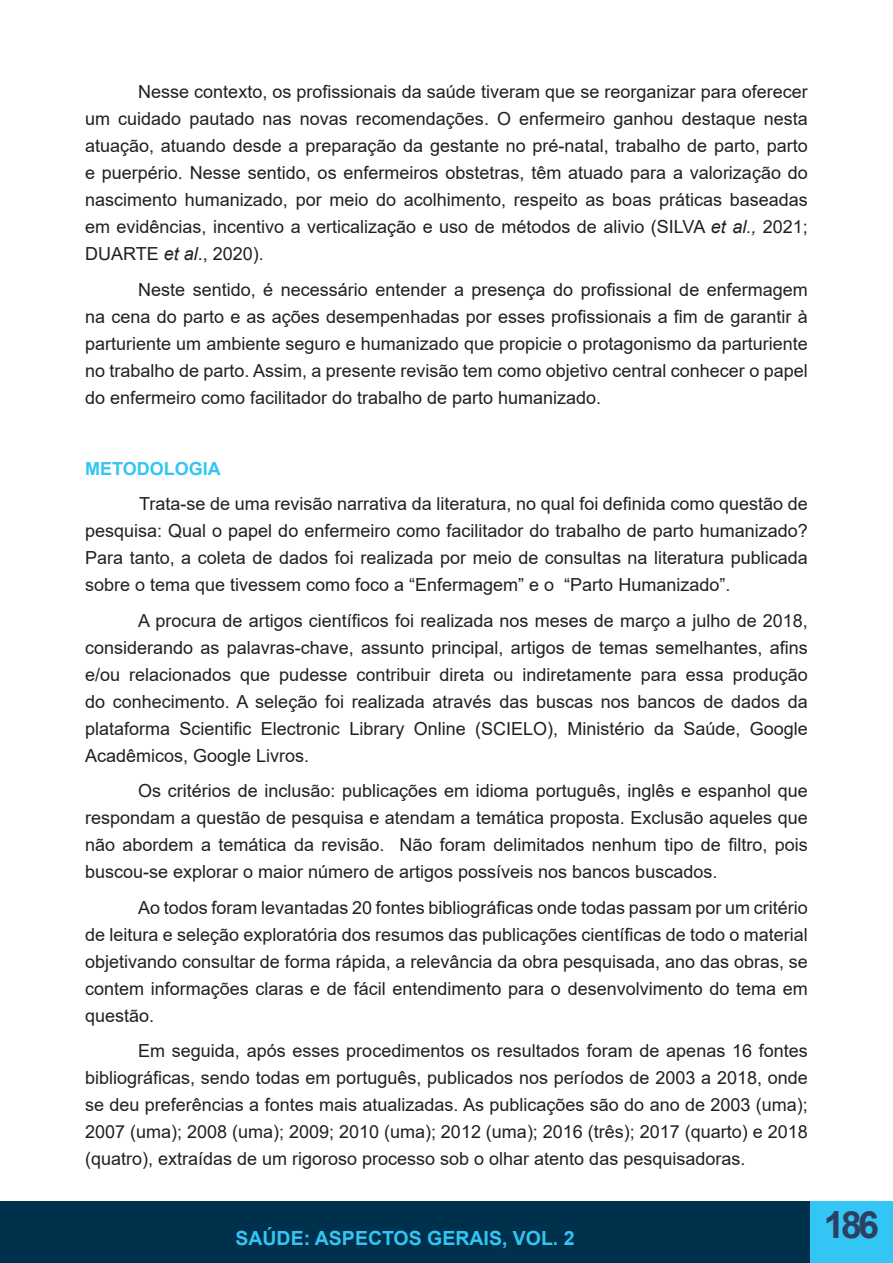
<style>
.page{position:relative;width:893px;height:1263px;background:#fff}
.page>*{position:absolute;margin:0;border:0;box-sizing:border-box;transform-origin:0 0}
.t1{font:700 37.5px "Arial";color:#2c4161}
.t2{font:700 19.5px "Arial";color:#33c5f3}
.t3{font:18px/27px "Arial";color:#231f20;text-align:justify}
.t4{font:700 18px "Arial";color:#33c5f3}
.s1{font-style:italic}
</style>
<div class="page">
<div style="left:0;top:1201px;width:810px;height:62px;background:#00314c"></div>
<div style="left:810px;top:1201px;width:83px;height:62px;background:#33c5f3"></div>
<hr style="left:892px;top:1201px;width:1px;height:62px;background:#00314c">
<p class="t3" style="left:85px;top:78px;width:724px;text-indent:53px">Nesse contexto, os profissionais da saúde tiveram que se reorganizar para oferecer um cuidado pautado nas novas recomendações. O enfermeiro ganhou destaque nesta atuação, atuando desde a preparação da gestante no pré-natal, trabalho de parto, parto e puerpério. Nesse sentido, os enfermeiros obstetras, têm atuado para a valorização do nascimento humanizado, por meio do acolhimento, respeito as boas práticas baseadas em evidências, incentivo a verticalização e uso de métodos de alivio (SILVA <span class="s1">et al.,</span> 2021; DUARTE <span class="s1">et al</span>., 2020).</p>
<p class="t3" style="left:85px;top:276px;width:724px;text-indent:53px">Neste sentido, é necessário entender a presença do profissional de enfermagem na cena do parto e as ações desempenhadas por esses profissionais a fim de garantir à parturiente um ambiente seguro e humanizado que propicie o protagonismo da parturiente no trabalho de parto. Assim, a presente revisão tem como objetivo central conhecer o papel do enfermeiro como facilitador do trabalho de parto humanizado.</p>
<p class="t4" style="left:85px;top:456px;width:137px">METODOLOGIA</p>
<p class="t3" style="left:85px;top:490px;width:724px;text-indent:54px">Trata-se de uma revisão narrativa da literatura, no qual foi definida como questão de pesquisa: Qual o papel do enfermeiro como facilitador do trabalho de parto humanizado?<br>Para tanto, a coleta de dados foi realizada por meio de consultas na literatura publicada sobre o tema que tivessem como foco a “Enfermagem” e o “Parto Humanizado”.</p>
<p class="t3" style="left:85px;top:607px;width:724px;text-indent:53px">A procura de artigos científicos foi realizada nos meses de março a julho de 2018, considerando as palavras-chave, assunto principal, artigos de temas semelhantes, afins e/ou relacionados que pudesse contribuir direta ou indiretamente para essa produção do conhecimento. A seleção foi realizada através das buscas nos bancos de dados da plataforma Scientific Electronic Library Online (SCIELO), Ministério da Saúde, Google Acadêmicos, Google Livros.</p>
<p class="t3" style="left:85px;top:777px;width:724px;text-indent:53px">Os critérios de inclusão: publicações em idioma português, inglês e espanhol que respondam a questão de pesquisa e atendam a temática proposta. Exclusão aqueles que não abordem a temática da revisão. Não foram delimitados nenhum tipo de filtro, pois buscou-se explorar o maior número de artigos possíveis nos bancos buscados.</p>
<p class="t3" style="left:85px;top:894px;width:724px;text-indent:53px">Ao todos foram levantadas 20 fontes bibliográficas onde todas passam por um critério de leitura e seleção exploratória dos resumos das publicações científicas de todo o material objetivando consultar de forma rápida, a relevância da obra pesquisada, ano das obras, se contem informações claras e de fácil entendimento para o desenvolvimento do tema em questão.</p>
<p class="t3" style="left:85px;top:1037px;width:724px;text-indent:53px">Em seguida, após esses procedimentos os resultados foram de apenas 16 fontes bibliográficas, sendo todas em português, publicados nos períodos de 2003 a 2018, onde se deu preferências a fontes mais atualizadas. As publicações são do ano de 2003 (uma); 2007 (uma); 2008 (uma); 2009; 2010 (uma); 2012 (uma); 2016 (três); 2017 (quarto) e 2018 (quatro), extraídas de um rigoroso processo sob o olhar atento das pesquisadoras.</p>
<p class="t2" style="left:235px;top:1224px;width:341px">SAÚDE: ASPECTOS GERAIS, VOL. 2</p>
<h1 class="t1" style="left:824px;top:1198px;width:57px">186</h1>
</div>
